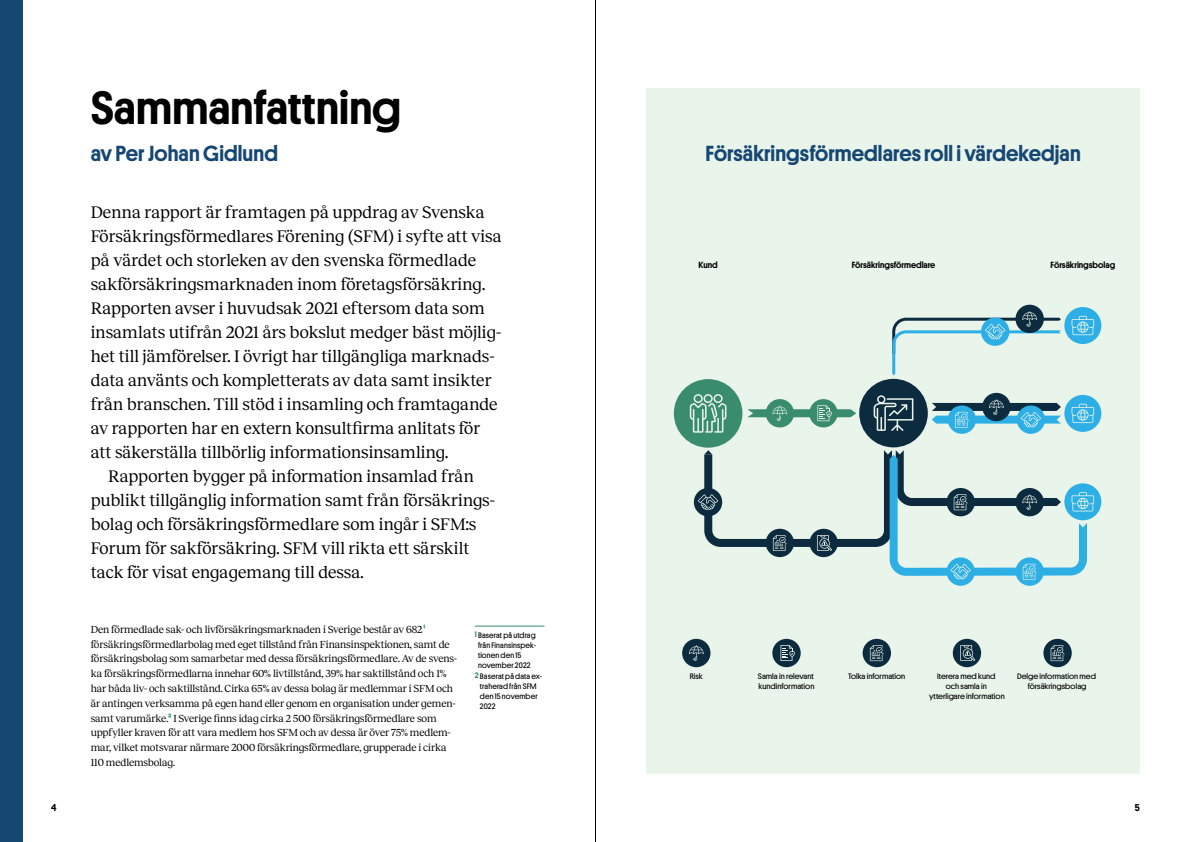
<style>
.page{position:relative;width:1191px;height:842px;background:#fff}
.page>*{position:absolute;margin:0;border:0;box-sizing:border-box;transform-origin:0 0}
.Kapitelstart_Rubrik{font:500 47px "Platform";color:#000}
.Kapitelstart_Rubrik-2{font:500 22px "Platform";letter-spacing:.005em;color:#164773}
.Stor_Ingress{font:17.3px/24px "Reckless";letter-spacing:.005em;color:#000}
.Bröd_Ej_indrag{font:10.6px/14.8px "Reckless";letter-spacing:-.01em;color:#000}
.t1{font:500 10px "Platform";color:#000}
.t2{font:500 9px "Platform";color:#000}
.Fotnoter_Bröd{font:8px/9.6px "Platform";color:#000;text-align:center;scale:1.06 1}
.Fotnoter_Bröd-2{font:8px/10px "Platform";letter-spacing:.02em;color:#000}
.Fotnoter_Bröd-3{font:8px/10px "Platform";color:#000}
.s1{font-family:"Platform";font-weight:500;color:#3a8c6e}
.s2{font-weight:500;color:#3a8c6e}
</style>
<div class="page">
<hr style="left:595px;top:0;width:1px;height:842px;background:#000">
<div style="left:646px;top:89px;width:494px;height:685px;background:#e9f4eb"></div>
<div style="left:674px;top:379px;width:68px;height:69px;background:#3a8c6e;border-radius:50%"></div>
<svg style="left:690px;top:394px;width:36px;height:39px"></svg>
<div style="left:1064px;top:395px;width:37px;height:37px;background:#2dafe6;border-radius:50%"></div>
<svg style="left:1071px;top:404px;width:23px;height:19px"></svg>
<div style="left:1064px;top:307px;width:37px;height:37px;background:#2dafe6;border-radius:50%"></div>
<svg style="left:1071px;top:316px;width:23px;height:19px"></svg>
<div style="left:1064px;top:483px;width:37px;height:37px;background:#2dafe6;border-radius:50%"></div>
<div style="left:859px;top:379px;width:68px;height:68px;background:#0d2b3f;border-radius:50%"></div>
<svg style="left:873px;top:395px;width:40px;height:36px"></svg>
<div style="left:1043px;top:639px;width:28px;height:28px;background:#0d2b3f;border-radius:50%"></div>
<svg style="left:1050px;top:645px;width:14px;height:16px"></svg>
<div style="left:862px;top:639px;width:29px;height:28px;background:#0d2b3f;border-radius:50%"></div>
<svg style="left:870px;top:645px;width:13px;height:16px"></svg>
<div style="left:772px;top:639px;width:28px;height:28px;background:#0d2b3f;border-radius:50%"></div>
<svg style="left:780px;top:645px;width:15px;height:16px"></svg>
<div style="left:952px;top:639px;width:29px;height:28px;background:#0d2b3f;border-radius:50%"></div>
<svg style="left:960px;top:645px;width:15px;height:16px"></svg>
<div style="left:682px;top:639px;width:28px;height:28px;background:#0d2b3f;border-radius:50%"></div>
<svg style="left:689px;top:645px;width:14px;height:16px"></svg>
<div style="left:982px;top:393px;width:28px;height:28px;background:#0d2b3f;border-radius:50%"></div>
<div style="left:947px;top:405px;width:29px;height:29px;background:#2dafe6;border-radius:50%"></div>
<div style="left:1016px;top:405px;width:29px;height:29px;background:#2dafe6;border-radius:50%"></div>
<svg style="left:932px;top:399px;width:129px;height:29px"></svg>
<div style="left:765px;top:399px;width:29px;height:28px;background:#3a8c6e;border-radius:50%"></div>
<div style="left:809px;top:399px;width:28px;height:28px;background:#3a8c6e;border-radius:50%"></div>
<svg style="left:747px;top:405px;width:109px;height:16px"></svg>
<div style="left:946px;top:557px;width:28px;height:29px;background:#2dafe6;border-radius:50%"></div>
<div style="left:1015px;top:557px;width:28px;height:29px;background:#2dafe6;border-radius:50%"></div>
<div style="left:694px;top:488px;width:28px;height:28px;background:#0d2b3f;border-radius:50%"></div>
<svg style="left:698px;top:450px;width:396px;height:130px"></svg>
<div style="left:1015px;top:305px;width:28px;height:28px;background:#0d2b3f;border-radius:50%"></div>
<svg style="left:892px;top:311px;width:169px;height:64px"></svg>
<hr style="left:475px;top:626px;width:69px;height:1px;background:#3a8c6e">
<div style="left:0;top:0;width:23px;height:842px;background:#164773"></div>
<p class="Kapitelstart_Rubrik" style="left:91px;top:73px;width:312px">Sammanfattning</p>
<p class="Kapitelstart_Rubrik-2" style="left:91px;top:137px;width:189px">av Per Johan Gidlund</p>
<p class="Stor_Ingress" style="left:91px;top:199px;width:412px">Denna rapport är framtagen på uppdrag av Svenska Försäkringsförmedlares Förening (SFM) i syfte att visa på värdet och storleken av den svenska förmedlade sakförsäkringsmarknaden inom företagsförsäkring.</p>
<p class="Stor_Ingress" style="left:91px;top:295px;width:395px">Rapporten avser i huvudsak 2021 eftersom data som</p>
<p class="Stor_Ingress" style="left:91px;top:319px;width:412px">insamlats utifrån 2021 års bokslut medger bäst möjlig-</p>
<p class="Stor_Ingress" style="left:91px;top:343px;width:405px">het till jämförelser. I övrigt har tillgängliga marknads-</p>
<p class="Stor_Ingress" style="left:91px;top:367px;width:402px">data använts och kompletterats av data samt insikter</p>
<p class="Stor_Ingress" style="left:91px;top:391px;width:408px">från branschen. Till stöd i insamling och framtagande</p>
<p class="Stor_Ingress" style="left:91px;top:415px;width:391px">av rapporten har en extern konsultfirma anlitats för</p>
<p class="Stor_Ingress" style="left:91px;top:439px;width:359px">att säkerställa tillbörlig informationsinsamling.</p>
<p class="Stor_Ingress" style="left:108px;top:463px;width:367px">Rapporten bygger på information insamlad från</p>
<p class="Stor_Ingress" style="left:91px;top:487px;width:405px">publikt tillgänglig information samt från försäkrings-</p>
<p class="Stor_Ingress" style="left:91px;top:511px;width:387px">bolag och försäkringsförmedlare som ingår i SFM:s</p>
<p class="Stor_Ingress" style="left:91px;top:535px;width:380px">Forum för sakförsäkring. SFM vill rikta ett särskilt</p>
<p class="Stor_Ingress" style="left:91px;top:559px;width:274px">tack för visat engagemang till dessa.</p>
<p class="Bröd_Ej_indrag" style="left:91px;top:621px;width:368px">Den förmedlade sak- och livförsäkringsmarknaden i Sverige består av 682<span class="s1">1 </span>försäkringsförmedlarbolag med eget tillstånd från Finansinspektionen, samt de försäkringsbolag som samarbetar med dessa försäkringsförmedlare. Av de svens&shy;ka försäkringsförmedlarna innehar 60% livtillstånd, 39% har saktillstånd och 1% har båda liv- och saktillstånd. Cirka 65% av dessa bolag är medlemmar i SFM och är antingen verksamma på egen hand eller genom en organisation under gemen&shy;samt varumärke.<span class="s1">2</span> I Sverige finns idag cirka 2 500 försäkringsförmedlare som uppfyller kraven för att vara medlem hos SFM och av dessa är över 75% medlem&shy;mar, vilket motsvarar närmare 2000 försäkringsförmedlare, grupperade i cirka 110 medlemsbolag.</p>
<p class="Fotnoter_Bröd-2" style="left:478px;top:629px;width:59px;text-indent:-3px"><span class="s2">1</span> Baserat på utdrag från Finansinspek&shy;tionen den 15 november 2022</p>
<p class="Fotnoter_Bröd-3" style="left:480px;top:671px;width:64px;text-indent:-5px"><span class="s2">2</span> Baserat på data ex&shy;traherad från SFM den 15 november<br>2022</p>
<p class="Kapitelstart_Rubrik-2" style="left:705px;top:138px;width:377px">Försäkringsförmedlares roll i värdekedjan</p>
<p class="t2" style="left:698px;top:258px;width:21px">Kund</p>
<p class="t2" style="left:851px;top:258px;width:85px">Försäkringsförmedlare</p>
<p class="t2" style="left:1050px;top:258px;width:66px">Försäkringsbolag</p>
<p class="Fotnoter_Bröd" style="left:689px;top:671px;width:14px">Risk</p>
<p class="Fotnoter_Bröd" style="left:758px;top:671px;width:55px;text-align:left">Samla in relevant kundinformation</p>
<p class="Fotnoter_Bröd" style="left:848px;top:671px;width:56px">Tolka information</p>
<p class="Fotnoter_Bröd" style="left:929px;top:671px;width:73px">Iterera med kund<br>och samla in ytterligare information</p>
<p class="Fotnoter_Bröd" style="left:1017px;top:671px;width:76px">Delge information med försäkringsbolag</p>
<p class="t1" style="left:51px;top:800px;width:7px">4</p>
<p class="t1" style="left:1134px;top:800px;width:7px">5</p>
</div>
